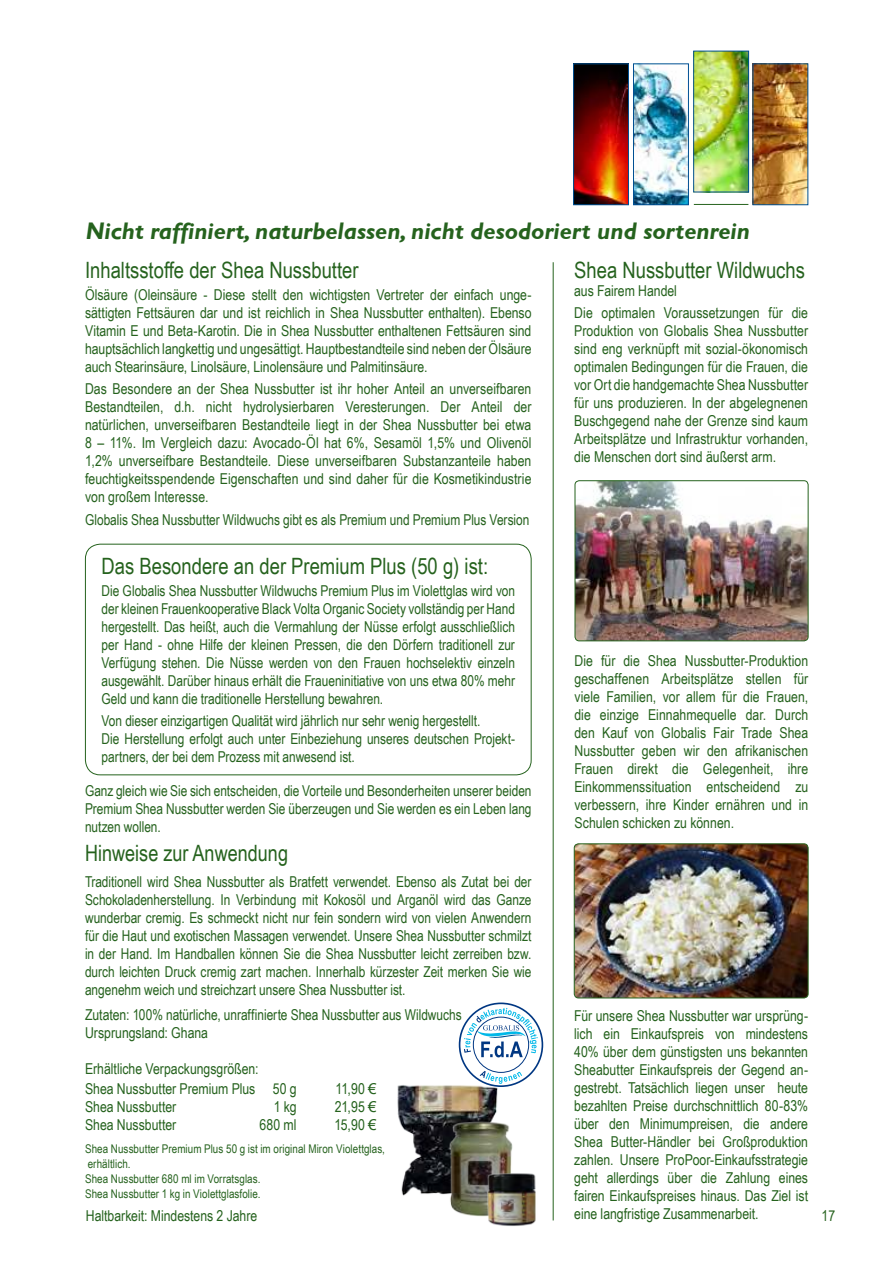
<style>
.page{position:relative;width:893px;height:1263px;background:#fff}
.page>*{position:absolute;margin:0;border:0;box-sizing:border-box;transform-origin:0 0}
.t1{font:italic 700 24px "Gill Sans";color:#25621d}
.t2{font:22.5px "Arial Narrow";color:#25621d}
.t3{font:15px/18px "Arial Narrow";color:#25621d;text-align:justify}
.t4{font:12px/15px "Arial Narrow";letter-spacing:.005em;color:#25621d}
.s1{font-family:"Arial"}
</style>
<div class="page">
<img style="left:635px;top:66px;width:51px;height:137px">
<div style="left:633px;top:64px;width:55px;height:141px;border:1px solid #005093"></div>
<img style="left:575px;top:66px;width:52px;height:137px">
<div style="left:573px;top:64px;width:56px;height:141px;border:1px solid #005093"></div>
<img style="left:696px;top:53px;width:51px;height:137px">
<div style="left:694px;top:51px;width:55px;height:141px;border:1px solid #005093"></div>
<img style="left:755px;top:66px;width:51px;height:137px">
<hr style="left:694px;top:204px;width:54px;height:1px;background:#25621d">
<hr style="left:553px;top:262px;width:1px;height:958px;background:#25621d">
<div style="left:85px;top:544px;width:446px;height:231px;border:1px solid #25621d;border-radius:15px"></div>
<div style="left:459px;top:1002px;width:84px;height:85px;border:2px solid #003782;border-radius:50%"></div>
<svg style="left:480px;top:1071px;width:42px;height:13px"></svg>
<svg style="left:464px;top:1008px;width:74px;height:49px"></svg>
<div style="left:473px;top:1017px;width:56px;height:56px;border:1px solid #003782;border-radius:50%"></div>
<img style="left:575px;top:481px;width:233px;height:160px">
<div style="left:575px;top:480px;width:233px;height:161px;border:1px solid #25621d;border-radius:4px"></div>
<img style="left:574px;top:844px;width:234px;height:154px">
<div style="left:574px;top:844px;width:234px;height:154px;border:1px solid #25621d;border-radius:4px"></div>
<img style="left:397px;top:1083px;width:105px;height:113px">
<img style="left:444px;top:1121px;width:69px;height:96px">
<img style="left:487px;top:1172px;width:49px;height:54px">
<h1 class="t1" style="left:86px;top:218px;width:666px">nicht raffiniert, naturbelassen, nicht desodoriert und sortenrein</h1>
<h2 class="t2" style="left:85px;top:261px;width:275px">Inhaltsstoffe der Shea Nussbutter</h2>
<p class="t3" style="left:85px;top:287px;width:448px">Ölsäure (Oleinsäure - Diese stellt den wichtigsten Vertreter der einfach unge&shy;sättigten Fettsäuren dar und ist reichlich in Shea Nussbutter enthalten). Ebenso Vitamin E und Beta-Karotin. Die in Shea Nussbutter enthaltenen Fettsäuren sind hauptsächlich langkettig und ungesättigt. Hauptbestandteile sind neben der Ölsäure auch Stearinsäure, Linolsäure, Linolensäure und Palmitinsäure.</p>
<p class="t3" style="left:85px;top:381px;width:448px">Das Besondere an der Shea Nussbutter ist ihr hoher Anteil an unverseifbaren Bestandteilen, d.h. nicht hydrolysierbaren Veresterungen. Der Anteil der natürlichen, unverseifbaren Bestandteile liegt in der Shea Nussbutter bei etwa 8 – 11%. Im Vergleich dazu: Avocado-Öl hat 6%, Sesamöl 1,5% und Olivenöl 1,2% unverseifbare Bestandteile. Diese unverseifbaren Substanzanteile haben feuchtigkeitsspendende Eigenschaften und sind daher für die Kosmetikindustrie von großem Interesse.</p>
<p class="t3" style="left:85px;top:512px;width:446px">Globalis Shea Nussbutter Wildwuchs gibt es als Premium und Premium Plus Version</p>
<h2 class="t2" style="left:102px;top:557px;width:388px">Das Besondere an der Premium Plus (50 g) ist:</h2>
<p class="t3" style="left:102px;top:583px;width:415px">Die Globalis Shea Nussbutter Wildwuchs Premium Plus im Violettglas wird von der kleinen Frauenkooperative Black Volta Organic Society vollständig per Hand hergestellt. Das heißt, auch die Vermahlung der Nüsse erfolgt ausschließlich per Hand - ohne Hilfe der kleinen Pressen, die den Dörfern traditionell zur Verfügung stehen. Die Nüsse werden von den Frauen hochselektiv einzeln ausgewählt. Darüber hinaus erhält die Fraueninitiative von uns etwa 80% mehr Geld und kann die traditionelle Herstellung bewahren.</p>
<p class="t3" style="left:102px;top:713px;width:415px;text-align:left">Von dieser einzigartigen Qualität wird jährlich nur sehr wenig hergestellt.<br>Die Herstellung erfolgt auch unter Einbeziehung unseres deutschen Projekt&shy;partners, der bei dem Prozess mit anwesend ist.</p>
<p class="t3" style="left:85px;top:782px;width:448px">Ganz gleich wie Sie sich entscheiden, die Vorteile und Besonderheiten unserer beiden Premium Shea Nussbutter werden Sie überzeugen und Sie werden es ein Leben lang nutzen wollen.</p>
<h2 class="t2" style="left:85px;top:844px;width:205px">Hinweise zur Anwendung</h2>
<p class="t3" style="left:85px;top:874px;width:448px">Traditionell wird Shea Nussbutter als Bratfett verwendet. Ebenso als Zutat bei der Schokoladenherstellung. In Verbindung mit Kokosöl und Arganöl wird das Ganze wunderbar cremig. Es schmeckt nicht nur fein sondern wird von vielen Anwendern für die Haut und exotischen Massagen verwendet. Unsere Shea Nussbutter schmilzt in der Hand. Im Handballen können Sie die Shea Nussbutter leicht zerreiben bzw. durch leichten Druck cremig zart machen. Innerhalb kürzester Zeit merken Sie wie angenehm weich und streichzart unsere Shea Nussbutter ist.</p>
<h2 class="t2" style="left:574px;top:261px;width:232px">Shea Nussbutter Wildwuchs</h2>
<p class="t3" style="left:574px;top:281px;width:235px;line-height:22.2px">aus Fairem Handel<br>Die optimalen Voraussetzungen für die</p>
<p class="t3" style="left:574px;top:323px;width:235px">Produktion von Globalis Shea Nussbutter sind eng verknüpft mit sozial-ökonomisch optimalen Bedingungen für die Frauen, die vor Ort die handgemachte Shea Nussbutter für uns produzieren. In der abgelegnenen Buschgegend nahe der Grenze sind kaum Arbeitsplätze und Infrastruktur vorhanden, die Menschen dort sind äußerst arm.</p>
<p class="t3" style="left:574px;top:653px;width:235px">Die für die Shea Nussbutter-Produktion geschaffenen Arbeitsplätze stellen für viele Familien, vor allem für die Frauen, die einzige Einnahmequelle dar. Durch den Kauf von Globalis Fair Trade Shea Nussbutter geben wir den afrikanischen Frauen direkt die Gelegenheit, ihre Einkommenssituation entscheidend zu verbessern, ihre Kinder ernähren und in Schulen schicken zu können.</p>
<p class="t3" style="left:85px;top:1007px;width:378px">Zutaten: 100% natürliche, unraffinierte Shea Nussbutter aus Wildwuchs<br>Ursprungsland: Ghana</p>
<p class="t3" style="left:574px;top:1008px;width:235px">Für unsere Shea Nussbutter war ursprüng&shy;lich ein Einkaufspreis von mindestens 40% über dem günstigsten uns bekannten Sheabutter Einkaufspreis der Gegend an&shy;gestrebt. Tatsächlich liegen unser heute bezahlten Preise durchschnittlich 80-83% über den Minimumpreisen, die andere Shea Butter-Händler bei Großproduktion zahlen. Unsere ProPoor-Einkaufsstrategie geht allerdings über die Zahlung eines fairen Einkaufspreises hinaus. Das Ziel ist eine langfristige Zusammenarbeit.</p>
<p class="t3" style="left:85px;top:1059px;width:213px;line-height:20.7px">Erhältliche Verpackungsgrößen:<br>Shea Nussbutter Premium Plus 50 g</p>
<p class="t3" style="left:336px;top:1081px;width:42px">11,90 <span class="s1">€</span></p>
<p class="t3" style="left:85px;top:1099px;width:93px">Shea Nussbutter</p>
<p class="t3" style="left:274px;top:1099px;width:24px">1 kg</p>
<p class="t3" style="left:335px;top:1099px;width:43px">21,95 <span class="s1">€</span></p>
<p class="t3" style="left:85px;top:1117px;width:93px">Shea Nussbutter</p>
<p class="t3" style="left:260px;top:1117px;width:39px">680 ml</p>
<p class="t3" style="left:334px;top:1117px;width:44px">15,90 <span class="s1">€</span></p>
<p class="t4" style="left:85px;top:1142px;width:301px">Shea Nussbutter Premium Plus 50 g ist im original Miron Violettglas, erhältlich.<br>Shea Nussbutter 680 ml im Vorratsglas.<br>Shea Nussbutter 1 kg in Violettglasfolie.</p>
<p class="t3" style="left:86px;top:1208px;width:173px">Haltbarkeit: Mindestens 2 Jahre</p>
<p class="t3" style="left:822px;top:1207px;width:15px">17</p>
</div>
